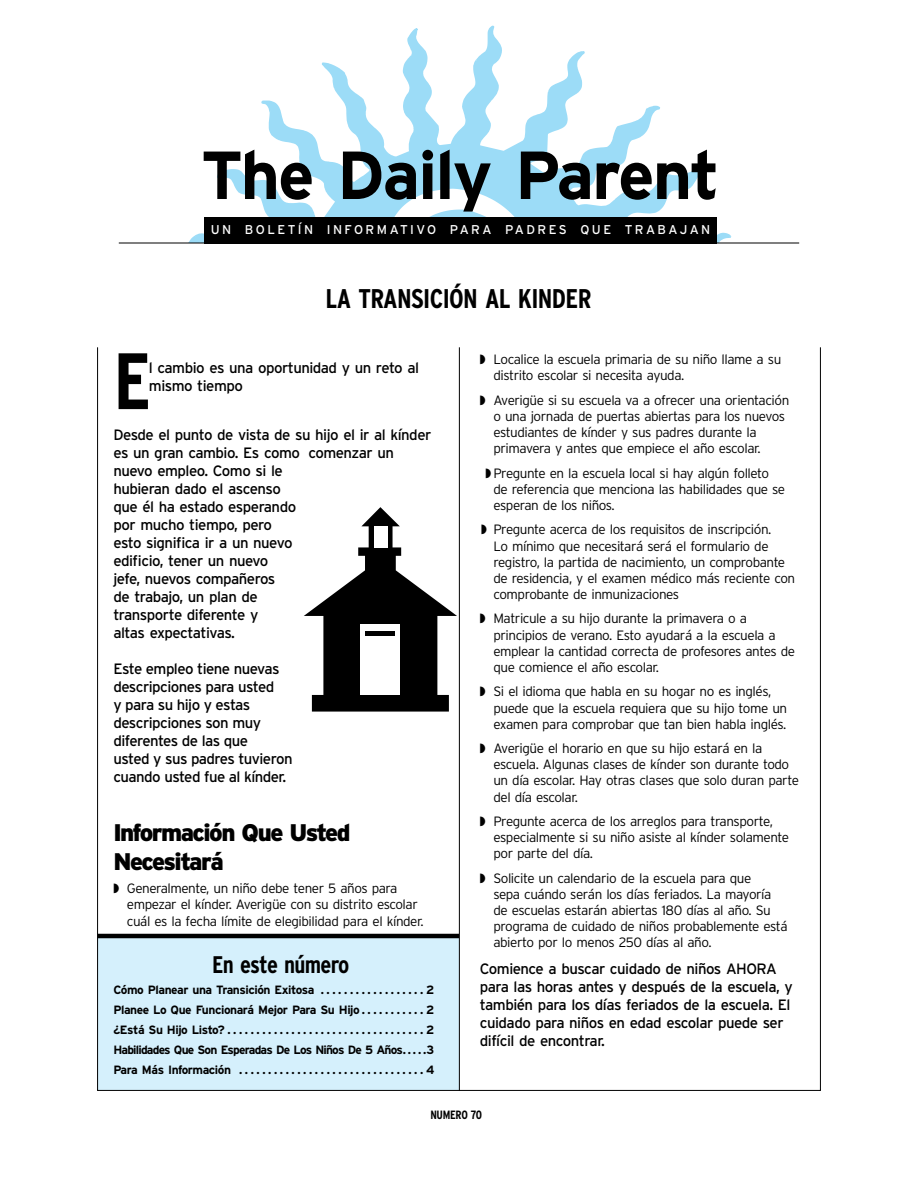
<style>
.page{position:relative;width:918px;height:1188px;background:#fff}
.page>*{position:absolute;margin:0;border:0;box-sizing:border-box;transform-origin:0 0}
.t1{font:700 condensed 79.65px "Interstate";color:#000}
.t2{font:700 67.8px "Interstate";letter-spacing:-.03em;color:#000}
.t3{font:700 condensed 27px "Interstate";letter-spacing:-.025em;color:#000}
.t4{font:900 24px/28.8px "Interstate";letter-spacing:-.065em;color:#000}
.t5{font:700 condensed 24px "Interstate";color:#000}
.t6{font:15px/18px "Interstate";letter-spacing:-.035em;color:#000}
.t7{font:300 13.5px/16.2px "Interstate";letter-spacing:-.035em;color:#000}
.t8{font:12.75px "Interstate";letter-spacing:.195em;color:#fff}
.t9{font:700 12px/19.8px "Interstate";letter-spacing:-.07em;color:#000;text-align:justify}
.t10{font:700 condensed 12px "Interstate";letter-spacing:-.025em;color:#000}
</style>
<div class="page">
<svg style="left:188px;top:25px;width:543px;height:218px"></svg>
<hr style="left:119px;top:243px;width:680px;height:1px;background:#000">
<div style="left:204px;top:217px;width:513px;height:26px;background:#000"></div>
<div style="left:97px;top:938px;width:362px;height:152px;background:#d5f0fc"></div>
<hr style="left:97px;top:934px;width:362px;height:4px;background:#000">
<hr style="left:459px;top:347px;width:1px;height:744px;background:#000">
<svg style="left:304px;top:507px;width:153px;height:205px"></svg>
<div style="left:361px;top:625px;width:39px;height:70px;background:#fff"></div>
<div style="left:374px;top:526px;width:13px;height:21px;background:#fff"></div>
<hr style="left:366px;top:631px;width:29px;height:4px;background:#000">
<h2 class="t2" style="left:201px;top:137px;width:521px">The Daily Parent</h2>
<p class="t8" style="left:211px;top:222px;width:501px">UN BOLETÍN INFORMATIVO PARA PADRES QUE TRABAJAN</p>
<h3 class="t3" style="left:326px;top:283px;width:268px">LA TRANSICIÓN AL KINDER</h3>
<h1 class="t1" style="left:113px;top:337px;width:31px">E</h1>
<p class="t6" style="left:149px;top:359px;width:272px">l cambio es una oportunidad y un reto al mismo tiempo</p>
<p class="t6" style="left:113px;top:426px;width:320px">Desde el punto de vista de su hijo el ir al kínder es un gran cambio. Es como comenzar un nuevo empleo. Como si le<br>hubieran dado el ascenso<br>que él ha estado esperando<br>por mucho tiempo, pero<br>esto significa ir a un nuevo<br>edificio, tener un nuevo<br>jefe, nuevos compañeros<br>de trabajo, un plan de<br>transporte diferente y<br>altas expectativas.</p>
<p class="t6" style="left:113px;top:660px;width:181px">Este empleo tiene nuevas descripciones para usted<br>y para su hijo y estas descripciones son muy diferentes de las que<br>usted y sus padres tuvieron cuando usted fue al kínder.</p>
<h3 class="t4" style="left:113px;top:818px;width:239px">Información Que Usted<br>Necesitará</h3>
<p class="t7" style="left:127px;top:880px;width:298px;text-indent:-14px">◗ Generalmente, un niño debe tener 5 años para empezar el kínder. Averigüe con su distrito escolar cuál es la fecha límite de elegibilidad para el kínder.</p>
<h3 class="t5" style="left:212px;top:951px;width:139px">EN ESTE NÚMERO</h3>
<p class="t9" style="left:113px;top:980px;width:323px">Cómo Planear una Transición Exitosa . . . . . . . . . . . . . . . . . . 2<br>Planee Lo Que Funcionará Mejor Para Su Hijo . . . . . . . . . . . 2 ¿Está Su Hijo Listo? . . . . . . . . . . . . . . . . . . . . . . . . . . . . . . . . . . 2<br>Habilidades Que Son Esperadas De Los Niños De 5 Años . . . . 3<br>Para Más Información . . . . . . . . . . . . . . . . . . . . . . . . . . . . . . . . 4</p>
<p class="t7" style="left:493px;top:351px;width:289px;text-indent:-14px">◗ Localice la escuela primaria de su niño llame a su distrito escolar si necesita ayuda.</p>
<p class="t7" style="left:493px;top:392px;width:297px;text-indent:-14px">◗ Averigüe si su escuela va a ofrecer una orientación o una jornada de puertas abiertas para los nuevos estudiantes de kínder y sus padres durante la primavera y antes que empiece el año escolar.</p>
<p class="t7" style="left:493px;top:465px;width:293px;text-indent:-8px">◗ Pregunte en la escuela local si hay algún folleto de referencia que menciona las habilidades que se esperan de los niños.</p>
<p class="t7" style="left:493px;top:521px;width:303px;text-indent:-12px">◗ Pregunte acerca de los requisitos de inscripción.<br>Lo mínimo que necesitará será el formulario de registro, la partida de nacimiento, un comprobante de residencia, y el examen médico más reciente con comprobante de inmunizaciones</p>
<p class="t7" style="left:493px;top:610px;width:303px;text-indent:-14px">◗ Matricule a su hijo durante la primavera o a principios de verano. Esto ayudará a la escuela a emplear la cantidad correcta de profesores antes de que comience el año escolar.</p>
<p class="t7" style="left:493px;top:683px;width:295px;text-indent:-14px">◗ Si el idioma que habla en su hogar no es inglés, puede que la escuela requiera que su hijo tome un examen para comprobar que tan bien habla inglés.</p>
<p class="t7" style="left:493px;top:740px;width:307px;text-indent:-14px">◗ Averigüe el horario en que su hijo estará en la escuela. Algunas clases de kínder son durante todo un día escolar. Hay otras clases que solo duran parte del día escolar.</p>
<p class="t7" style="left:493px;top:813px;width:297px;text-indent:-14px">◗ Pregunte acerca de los arreglos para transporte, especialmente si su niño asiste al kínder solamente por parte del día.</p>
<p class="t7" style="left:493px;top:870px;width:296px;text-indent:-14px">◗ Solicite un calendario de la escuela para que<br>sepa cuándo serán los días feriados. La mayoría de escuelas estarán abiertas 180 días al año. Su programa de cuidado de niños probablemente está abierto por lo menos 250 días al año.</p>
<p class="t6" style="left:480px;top:959px;width:314px">Comience a buscar cuidado de niños AHORA para las horas antes y después de la escuela, y también para los días feriados de la escuela. El cuidado para niños en edad escolar puede ser difícil de encontrar.</p>
<p class="t10" style="left:430px;top:1108px;width:53px">NUMERO 70</p>
</div>
